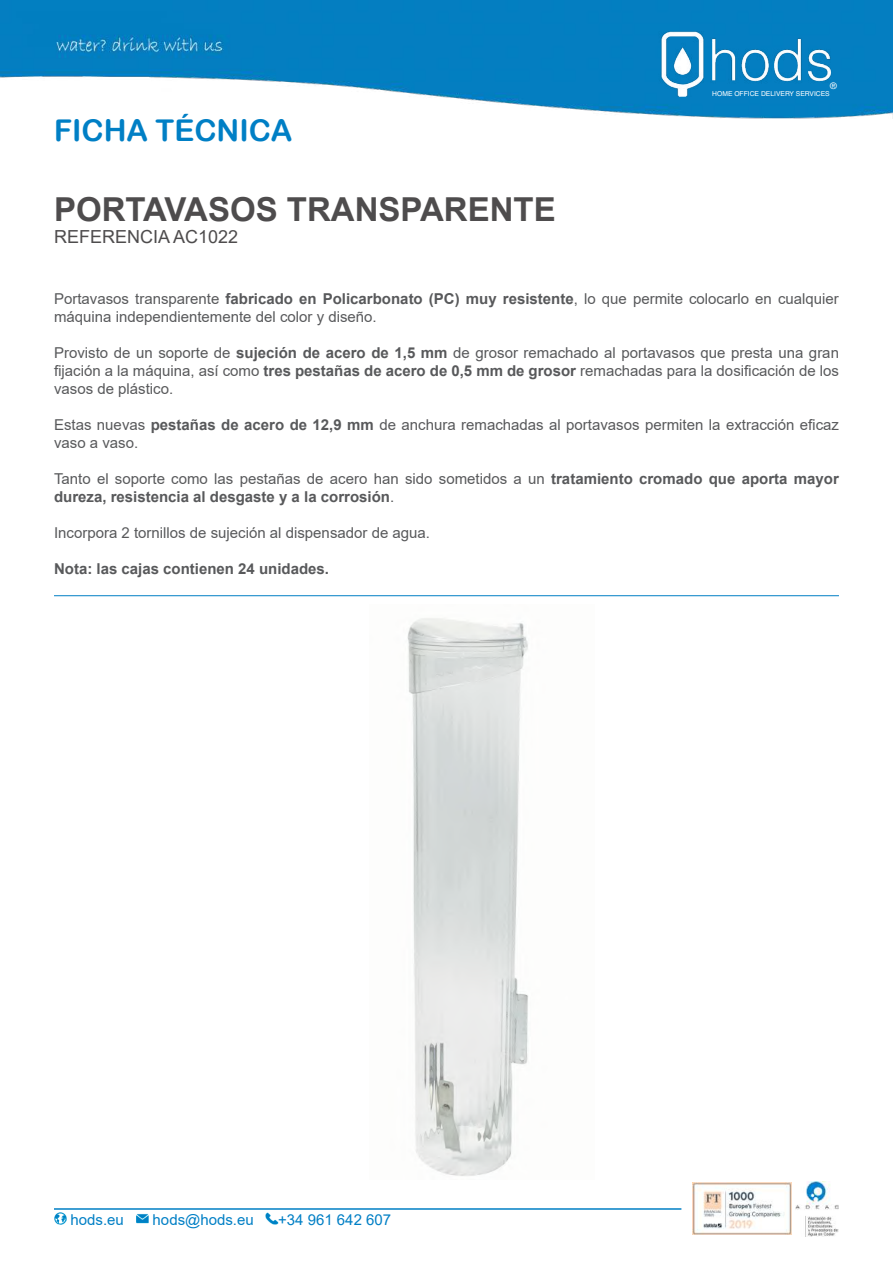
<style>
.page{position:relative;width:893px;height:1263px;background:#fff}
.page>*{position:absolute;margin:0;border:0;box-sizing:border-box;transform-origin:0 0}
.t1{font:700 33px "Arial";color:#4e4c4d}
.t2{font:30px "Arial Rounded MT Bold";color:#007fc5}
.t3{font:18px "Arial";color:#4e4c4d}
.t4{font:15px/18px "Arial";color:#58595b}
.t5{font:700 15px/18px "Arial";color:#58595b}
.t6{font:15px "Arial";color:#007fc5}
.t7{font:9px "Helvetica LT Std";color:#fff}
.t8{font:6.75px "Helvetica LT Std";color:#fff}
.s1{font-weight:700}
.s2{font-weight:400}
</style>
<div class="page">
<hr style="left:54px;top:595px;width:785px;height:1px;background:#007fc5">
<img style="left:407px;top:618px;width:121px;height:558px">
<img style="left:0;top:0;width:893px;height:118px">
<img style="left:658px;top:32px;width:181px;height:64px">
<svg style="left:54px;top:1212px;width:12px;height:12px"></svg>
<svg style="left:136px;top:1214px;width:12px;height:10px"></svg>
<svg style="left:266px;top:1212px;width:12px;height:12px"></svg>
<hr style="left:54px;top:1208px;width:627px;height:2px;background:#007fc5">
<img style="left:692px;top:1182px;width:99px;height:53px">
<img style="left:796px;top:1181px;width:43px;height:56px">
<p class="t7" style="left:830px;top:80px;width:8px">®</p>
<h2 class="t2" style="left:54px;top:113px;width:240px">FICHA TÉCNICA</h2>
<h1 class="t1" style="left:54px;top:186px;width:503px">PORTAVASOS TRANSPARENTE</h1>
<p class="t3" style="left:54px;top:224px;width:186px">REFERENCIA AC1022</p>
<p class="t8" style="left:712px;top:90px;width:119px">HOME OFFICE DELIVERY SERVICES</p>
<p class="t4" style="left:54px;top:290px;width:786px">Portavasos transparente <span class="s1">fabricado en Policarbonato (PC) muy resistente</span>, lo que permite colocarlo en cualquier máquina independientemente del color y diseño.</p>
<p class="t4" style="left:54px;top:344px;width:786px;text-align:justify">Provisto de un soporte de <span class="s1">sujeción de acero de 1,5 mm</span> de grosor remachado al portavasos que presta una gran fijación a la máquina, así como <span class="s1">tres pestañas de acero de 0,5 mm de grosor</span> remachadas para la dosificación de los vasos de plástico.</p>
<p class="t4" style="left:54px;top:416px;width:786px">Estas nuevas <span class="s1">pestañas de acero de 12,9 mm</span> de anchura remachadas al portavasos permiten la extracción eficaz vaso a vaso.</p>
<p class="t5" style="left:54px;top:470px;width:786px"><span class="s2">Tanto el soporte como las pestañas de acero han sido sometidos a un</span> tratamiento cromado que aporta mayor dureza, resistencia al desgaste y a la corrosión<span class="s2">.</span></p>
<p class="t4" style="left:54px;top:524px;width:378px">Incorpora 2 tornillos de sujeción al dispensador de agua.</p>
<p class="t5" style="left:54px;top:560px;width:277px">Nota: las cajas contienen 24 unidades.</p>
<p class="t6" style="left:71px;top:1209px;width:55px">hods.eu</p>
<p class="t6" style="left:153px;top:1209px;width:103px">hods@hods.eu</p>
<p class="t6" style="left:278px;top:1209px;width:115px">+34 961 642 607</p>
</div>
